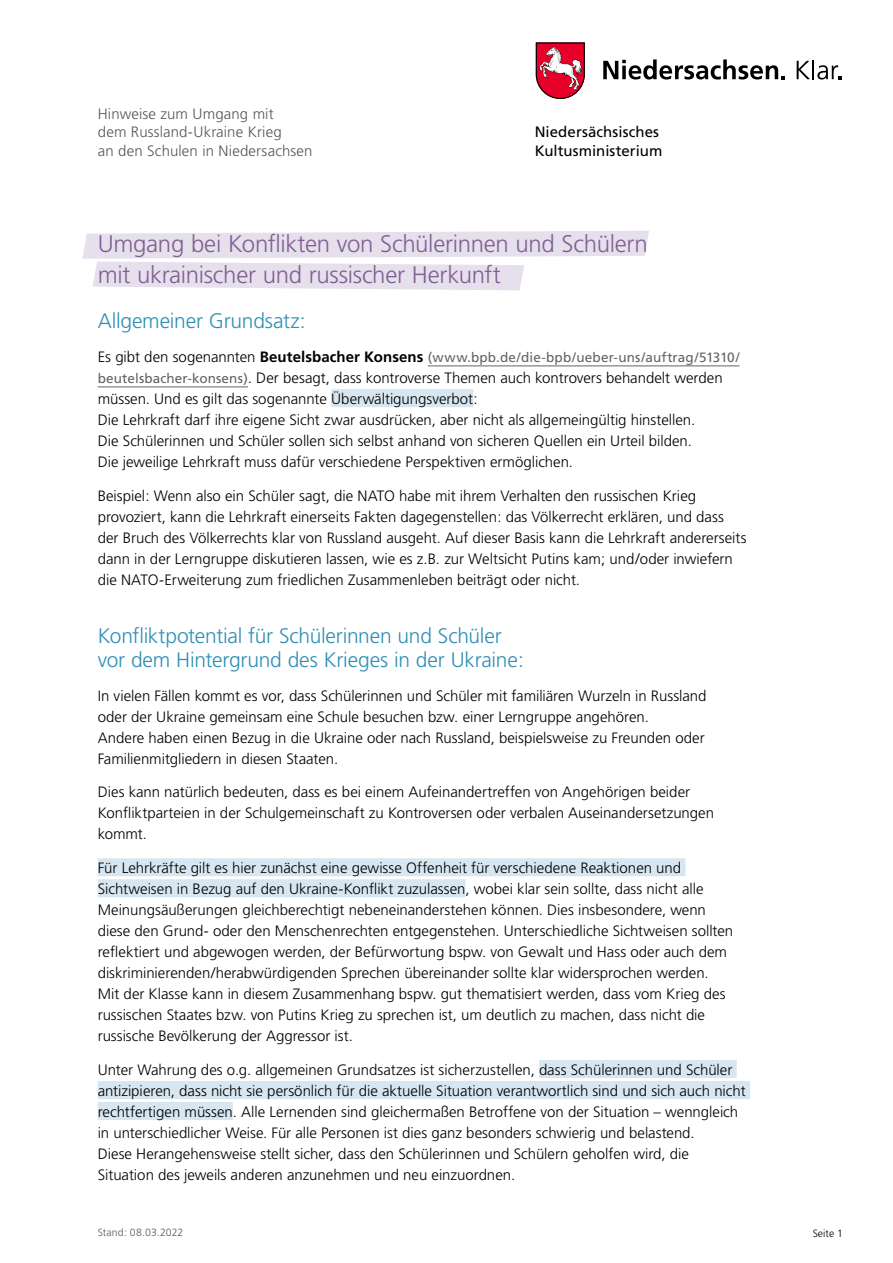
<style>
.page{position:relative;width:893px;height:1263px;background:#fff}
.page>*{position:absolute;margin:0;border:0;box-sizing:border-box;transform-origin:0 0}
.t1{font:300 24px/31.5px "Frutiger";letter-spacing:-.015em;color:#8f6ea0}
.t2{font:300 21px/24px "Frutiger";letter-spacing:-.01em;color:#2f8fb6}
.t3{font:300 15px/21px "Frutiger";color:#000}
.t4{font:300 15px/18.5px "Frutiger";letter-spacing:.01em;color:#555756}
.t5{font:15px/18.8px "Frutiger";letter-spacing:.005em;color:#000}
.t6{font:13.5px "Frutiger";letter-spacing:.01em;color:#626463}
.t7{font:300 10.5px "Frutiger";letter-spacing:.01em;color:#555756}
.t8{font:300 10.5px "Frutiger";color:#000}
.s1{font-weight:300;font-size:15px;color:#000}
.s2{font-weight:700;font-size:15px;color:#000}
.s3{font-weight:400;font-size:13.5px;color:#626463}
</style>
<div class="page">
<hr style="left:428px;top:366px;width:311px;height:1px;background:#626463">
<hr style="left:98px;top:387px;width:150px;height:1px;background:#626463">
<div style="left:331px;top:389px;width:142px;height:18px;background:#d7e6f0"></div>
<div style="left:98px;top:858px;width:587px;height:18px;background:#d7e6f0"></div>
<div style="left:98px;top:879px;width:367px;height:18px;background:#d7e6f0"></div>
<div style="left:539px;top:1060px;width:198px;height:18px;background:#d7e6f0"></div>
<div style="left:98px;top:1081px;width:652px;height:18px;background:#d7e6f0"></div>
<div style="left:98px;top:1102px;width:135px;height:18px;background:#d7e6f0"></div>
<svg style="left:82px;top:231px;width:567px;height:59px"></svg>
<svg style="left:536px;top:42px;width:49px;height:57px"></svg>
<svg style="left:603px;top:59px;width:182px;height:21px"></svg>
<svg style="left:797px;top:60px;width:45px;height:20px"></svg>
<p class="t4" style="left:98px;top:104px;width:216px">Hinweise zum Umgang mit<br>dem Russland-Ukraine Krieg<br>an den Schulen in Niedersachsen</p>
<p class="t5" style="left:535px;top:123px;width:129px">Niedersächsisches<br>Kultusministerium</p>
<h1 class="t1" style="left:98px;top:228px;width:551px">Umgang bei Konflikten von Schülerinnen und Schülern mit ukrainischer und russischer Herkunft</h1>
<h2 class="t2" style="left:98px;top:309px;width:209px">Allgemeiner Grundsatz:</h2>
<p class="t6" style="left:98px;top:349px;width:643px"><span class="s1">Es gibt den sogenannten</span> <span class="s2">Beutelsbacher Konsens</span> (www.bpb.de/die-bpb/ueber-uns/auftrag/51310/</p>
<p class="t3" style="left:98px;top:368px;width:626px"><span class="s3">beutelsbacher-konsens)</span>. Der besagt, dass kontroverse Themen auch kontrovers behandelt werden müssen. Und es gilt das sogenannte Überwältigungsverbot:<br>Die Lehrkraft darf ihre eigene Sicht zwar ausdrücken, aber nicht als allgemeingültig hinstellen.<br>Die Schülerinnen und Schüler sollen sich selbst anhand von sicheren Quellen ein Urteil bilden.<br>Die jeweilige Lehrkraft muss dafür verschiedene Perspektiven ermöglichen.</p>
<p class="t3" style="left:98px;top:485px;width:650px">Beispiel: Wenn also ein Schüler sagt, die NATO habe mit ihrem Verhalten den russischen Krieg provoziert, kann die Lehrkraft einerseits Fakten dagegenstellen: das Völkerrecht erklären, und dass der Bruch des Völkerrechts klar von Russland ausgeht. Auf dieser Basis kann die Lehrkraft andererseits dann in der Lerngruppe diskutieren lassen, wie es z.B. zur Weltsicht Putins kam; und/oder inwiefern die NATO-Erweiterung zum friedlichen Zusammenleben beiträgt oder nicht.</p>
<h2 class="t2" style="left:98px;top:624px;width:428px">Konfliktpotential für Schülerinnen und Schüler vor dem Hintergrund des Krieges in der Ukraine:</h2>
<p class="t3" style="left:98px;top:685px;width:610px">In vielen Fällen kommt es vor, dass Schülerinnen und Schüler mit familiären Wurzeln in Russland oder der Ukraine gemeinsam eine Schule besuchen bzw. einer Lerngruppe angehören.<br>Andere haben einen Bezug in die Ukraine oder nach Russland, beispielsweise zu Freunden oder Familienmitgliedern in diesen Staaten.</p>
<p class="t3" style="left:98px;top:782px;width:618px">Dies kann natürlich bedeuten, dass es bei einem Aufeinandertreffen von Angehörigen beider<br>Konfliktparteien in der Schulgemeinschaft zu Kontroversen oder verbalen Auseinandersetzungen kommt.</p>
<p class="t3" style="left:98px;top:858px;width:637px">Für Lehrkräfte gilt es hier zunächst eine gewisse Offenheit für verschiedene Reaktionen und Sichtweisen in Bezug auf den Ukraine-Konflikt zuzulassen, wobei klar sein sollte, dass nicht alle Meinungsäußerungen gleichberechtigt nebeneinanderstehen können. Dies insbesondere, wenn diese den Grund- oder den Menschenrechten entgegenstehen. Unterschiedliche Sichtweisen sollten reflektiert und abgewogen werden, der Befürwortung bspw. von Gewalt und Hass oder auch dem diskriminierenden/herabwürdigenden Sprechen übereinander sollte klar widersprochen werden.<br>Mit der Klasse kann in diesem Zusammenhang bspw. gut thematisiert werden, dass vom Krieg des russischen Staates bzw. von Putins Krieg zu sprechen ist, um deutlich zu machen, dass nicht die russische Bevölkerung der Aggressor ist.</p>
<p class="t3" style="left:98px;top:1059px;width:649px">Unter Wahrung des o.g. allgemeinen Grundsatzes ist sicherzustellen, dass Schülerinnen und Schüler antizipieren, dass nicht sie persönlich für die aktuelle Situation verantwortlich sind und sich auch nicht rechtfertigen müssen. Alle Lernenden sind gleichermaßen Betroffene von der Situation – wenngleich in unterschiedlicher Weise. Für alle Personen ist dies ganz besonders schwierig und belastend.<br>Diese Herangehensweise stellt sicher, dass den Schülerinnen und Schülern geholfen wird, die Situation des jeweils anderen anzunehmen und neu einzuordnen.</p>
<p class="t7" style="left:98px;top:1227px;width:87px">Stand: 08.03.2022</p>
<p class="t8" style="left:813px;top:1228px;width:32px">Seite 1</p>
</div>
